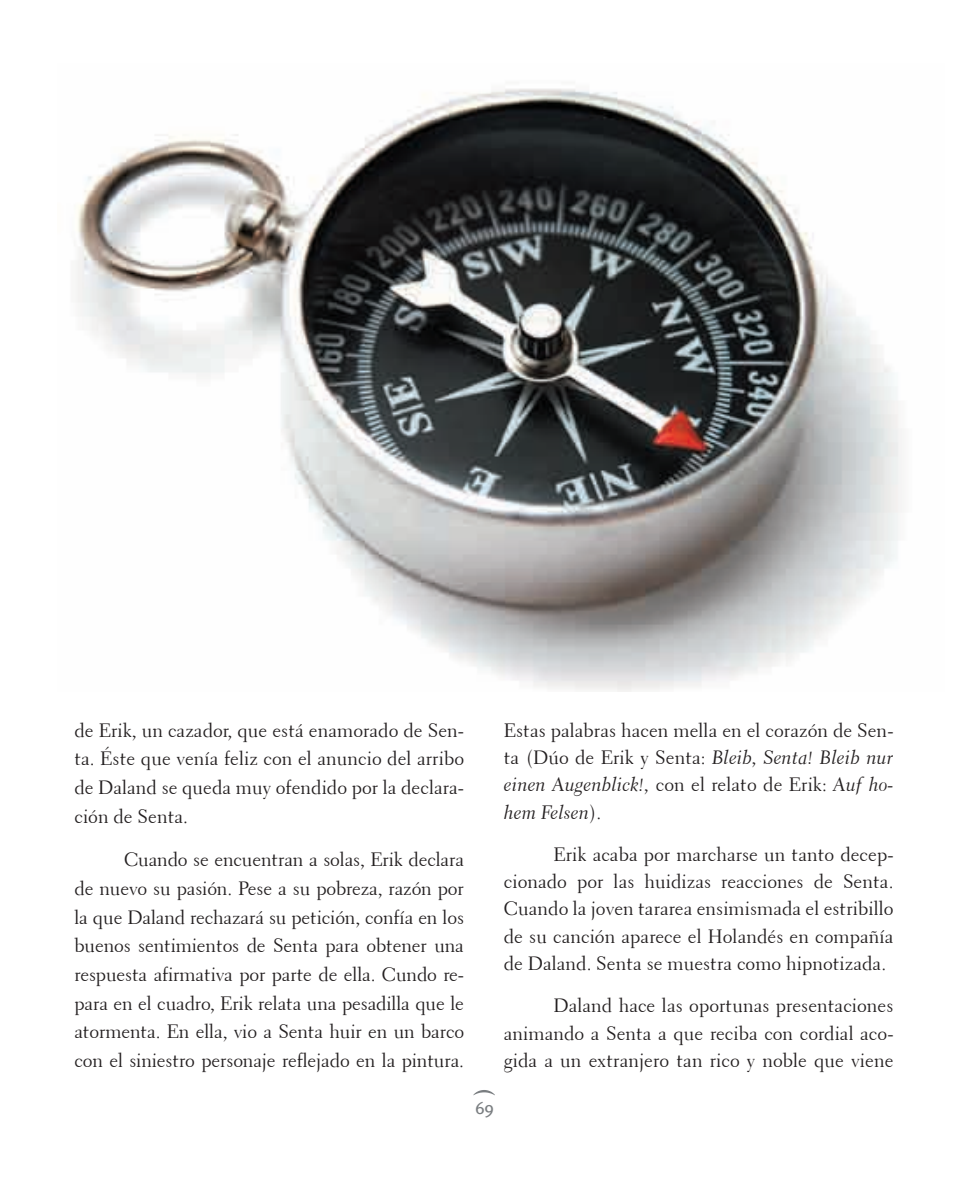
<style>
.page{position:relative;width:968px;height:1191px;background:#fff}
.page>*{position:absolute;margin:0;border:0;box-sizing:border-box;transform-origin:0 0}
.t1{font:19.25px/28.7px "Transitional 521 BT Roman A";color:#231f20;text-align:justify}
.t2{font:19.25px/27.3px "Transitional 521 BT Cursive A";color:#231f20;text-align:justify}
.t3{font:17.5px "Meta";color:#7a7e81}
.s1{font-family:"Transitional 521 BT Roman A"}
</style>
<div class="page">
<svg style="left:473px;top:1090px;width:22px;height:5px"></svg>
<img style="left:76px;top:89px;width:826px;height:602px">
<p class="t1" style="left:74px;top:716px;width:391px">de Erik, un cazador, que está enamorado de Sen&shy;ta. Éste que venía feliz con el anuncio del arribo de Daland se queda muy ofendido por la declara&shy;ción de Senta.</p>
<p class="t1" style="left:74px;top:845px;width:391px;text-indent:50px">Cuando se encuentran a solas, Erik declara de nuevo su pasión. Pese a su pobreza, razón por la que Daland rechazará su petición, confía en los buenos sentimientos de Senta para obtener una respuesta afirmativa por parte de ella. Cundo re&shy;para en el cuadro, Erik relata una pesadilla que le atormenta. En ella, vio a Senta huir en un barco con el siniestro personaje reflejado en la pintura.</p>
<p class="t1" style="left:504px;top:716px;width:391px">Estas palabras hacen mella en el corazón de Sen-</p>
<p class="t2" style="left:504px;top:743px;width:391px"><span class="s1">ta (Dúo de Erik y Senta:</span> Bleib, Senta! Bleib nur einen Augenblick!, <span class="s1">con el relato de Erik:</span> Auf ho&shy;hem Felsen<span class="s1">).</span></p>
<p class="t1" style="left:504px;top:840px;width:391px;line-height:27.3px;text-indent:50px">Erik acaba por marcharse un tanto decep&shy;cionado por las huidizas reacciones de Senta.<br>Cuando la joven tararea ensimismada el estribillo de su canción aparece el Holandés en compañía de Daland. Senta se muestra como hipnotizada.</p>
<p class="t1" style="left:504px;top:992px;width:391px;line-height:27.3px;text-indent:50px">Daland hace las oportunas presentaciones animando a Senta a que reciba con cordial aco&shy;gida a un extranjero tan rico y noble que viene</p>
<p class="t3" style="left:475px;top:1097px;width:21px">69</p>
</div>
